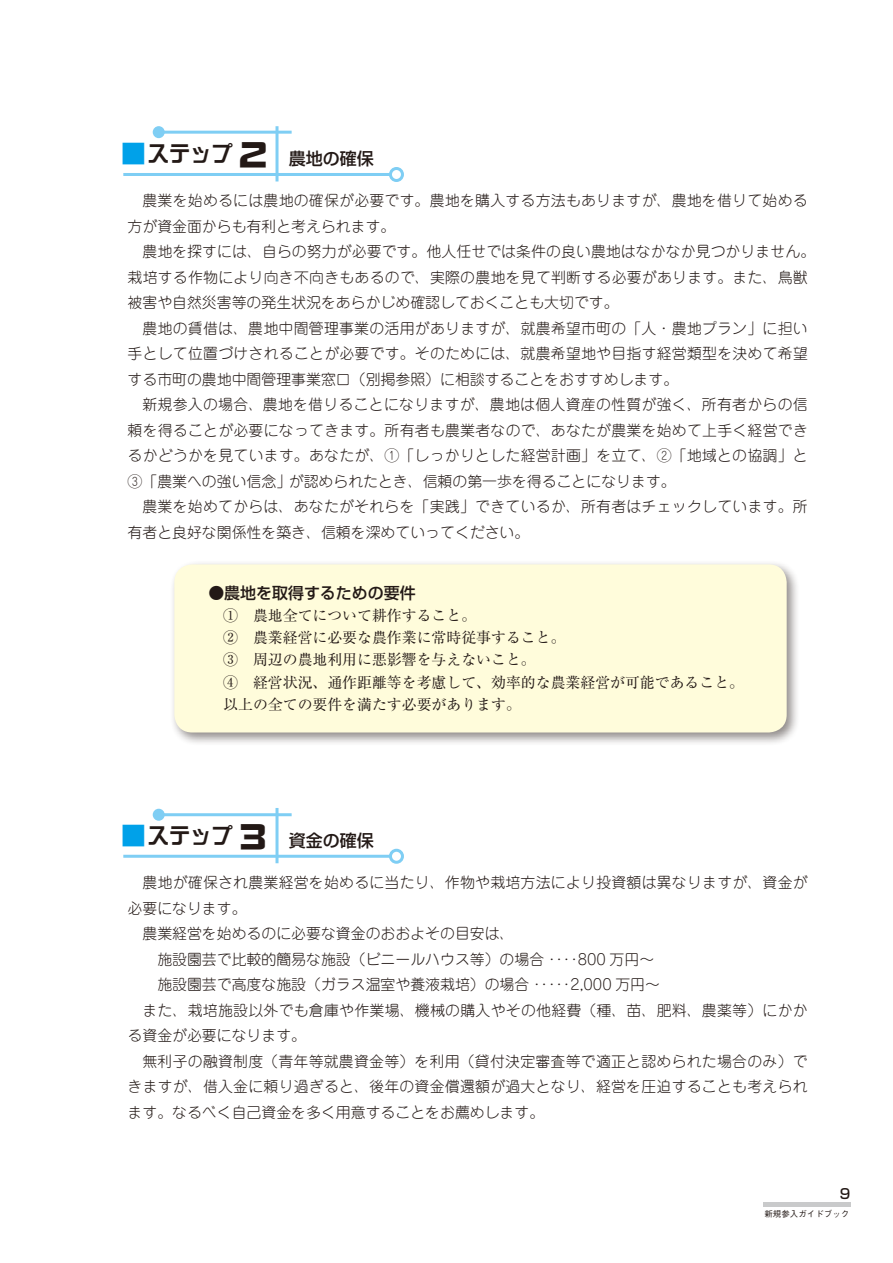
<style>
.page{position:relative;width:893px;height:1263px;background:#fff}
.page>*{position:absolute;margin:0;border:0;box-sizing:border-box;transform-origin:0 0}
.t1{font:21.3px "DF So Gei Std W7";color:#231916}
.t2{font:500 16.95px "Shin Go Pro";color:#231916}
.t3{font:500 15.9px "Shin Go Pro";color:#231916}
.t4{font:300 14.85px/25.5px "Jun 101 Pro";letter-spacing:.005em;color:#231916}
.t5{font:14.85px/22.4px "Ryumin Pro";color:#231916}
.t6{font:500 13.8px "Shin Go Pro";color:#231916}
.t7{font:500 8.55px "Gothic BBB Pro";color:#231916}
.s1{font-family:"DF So Gei Std W9";font-size:28.65px;color:#00a1e9}
.s2{font-size:41.4px}
.s3{font-family:"Ryumin Pro";font-weight:400}
</style>
<div class="page">
<hr style="left:763px;top:1202px;width:87px;height:4px;background:#c9cacb">
<hr style="left:159px;top:131px;width:133px;height:3px;background:#7fcef4">
<div style="left:153px;top:126px;width:12px;height:12px;background:#7fcef4;border-radius:50%"></div>
<hr style="left:123px;top:173px;width:267px;height:3px;background:#7fcef4">
<div style="left:389px;top:167px;width:15px;height:15px;border:3px solid #7fcef4;border-radius:50%"></div>
<hr style="left:276px;top:126px;width:3px;height:55px;background:#7fcef4">
<hr style="left:159px;top:813px;width:133px;height:3px;background:#7fcef4">
<div style="left:153px;top:809px;width:12px;height:12px;background:#7fcef4;border-radius:50%"></div>
<hr style="left:123px;top:855px;width:267px;height:3px;background:#7fcef4">
<div style="left:389px;top:849px;width:15px;height:15px;border:3px solid #7fcef4;border-radius:50%"></div>
<hr style="left:276px;top:808px;width:3px;height:55px;background:#7fcef4">
<div style="left:169px;top:560px;width:631px;height:186px;background:#231916;opacity:.5"></div>
<div style="left:174px;top:564px;width:613px;height:168px;background:#fffcdb;border-radius:18px"></div>
<h1 class="t1" style="left:119px;top:142px;width:150px"><span class="s1">■</span>ステップ <span class="s2">2</span></h1>
<p class="t2" style="left:289px;top:145px;width:87px">農地の確保</p>
<p class="t4" style="left:128px;top:186px;width:682px;text-indent:15px">農業を始めるには農地の確保が必要です。農地を購入する方法もありますが、農地を借りて始める方が資金面からも有利と考えられます。</p>
<p class="t4" style="left:128px;top:237px;width:689px;text-indent:15px">農地を探すには、自らの努力が必要です。他人任せでは条件の良い農地はなかなか見つかりません。栽培する作物により向き不向きもあるので、実際の農地を見て判断する必要があります。また、鳥獣被害や自然災害等の発生状況をあらかじめ確認しておくことも大切です。</p>
<p class="t4" style="left:128px;top:314px;width:682px;text-align:justify;text-indent:15px">農地の賃借は、農地中間管理事業の活用がありますが、就農希望市町の「人・農地プラン」に担い手として位置づけされることが必要です。そのためには、就農希望地や目指す経営類型を決めて希望する市町の農地中間管理事業窓口（別掲参照）に相談することをおすすめします。</p>
<p class="t4" style="left:128px;top:390px;width:682px;text-align:justify;text-indent:15px">新規参入の場合、農地を借りることになりますが、農地は個人資産の性質が強く、所有者からの信頼を得ることが必要になってきます。所有者も農業者なので、あなたが農業を始めて上手く経営できるかどうかを見ています。あなたが、①「しっかりとした経営計画」を立て、②「地域との協調」と③「農業への強い信念」が認められたとき、信頼の第一歩を得ることになります。</p>
<p class="t4" style="left:128px;top:492px;width:682px;text-indent:15px">農業を始めてからは、あなたがそれらを「実践」できているか、所有者はチェックしています。所有者と良好な関係性を築き、信頼を深めていってください。</p>
<p class="t3" style="left:208px;top:580px;width:209px"><span class="s3">●</span>農地を取得するための要件</p>
<p class="t5" style="left:208px;top:603px;width:537px">　①　農地全てについて耕作すること。<br>　②　農業経営に必要な農作業に常時従事すること。<br>　③　周辺の農地利用に悪影響を与えないこと。　<br>　④　経営状況、通作距離等を考慮して、効率的な農業経営が可能であること。　以上の全ての要件を満たす必要があります。</p>
<h1 class="t1" style="left:119px;top:824px;width:150px"><span class="s1">■</span>ステップ <span class="s2">3</span></h1>
<p class="t2" style="left:289px;top:826px;width:87px">資金の確保</p>
<p class="t4" style="left:142px;top:868px;width:667px">農地が確保され農業経営を始めるに当たり、作物や栽培方法により投資額は異なりますが、資金が</p>
<p class="t4" style="left:128px;top:893px;width:121px">必要になります。</p>
<p class="t4" style="left:142px;top:919px;width:374px">農業経営を始めるのに必要な資金のおおよその目安は、</p>
<p class="t4" style="left:142px;top:944px;width:513px">　施設園芸で比較的簡易な施設（ビニールハウス等）の場合････800 万円〜</p>
<p class="t4" style="left:142px;top:970px;width:519px">　施設園芸で高度な施設（ガラス温室や養液栽培）の場合･････2,000 万円〜</p>
<p class="t4" style="left:142px;top:995px;width:667px">また、栽培施設以外でも倉庫や作業場、機械の購入やその他経費（種、苗、肥料、農薬等）にかか</p>
<p class="t4" style="left:128px;top:1021px;width:180px">る資金が必要になります。</p>
<p class="t4" style="left:142px;top:1046px;width:667px">無利子の融資制度（青年等就農資金等）を利用（貸付決定審査等で適正と認められた場合のみ）で</p>
<p class="t4" style="left:128px;top:1072px;width:682px">きますが、借入金に頼り過ぎると、後年の資金償還額が過大となり、経営を圧迫することも考えられ</p>
<p class="t4" style="left:128px;top:1097px;width:418px">ます。なるべく自己資金を多く用意することをお薦めします。</p>
<p class="t6" style="left:840px;top:1182px;width:12px">9</p>
<p class="t7" style="left:764px;top:1207px;width:87px">新規参入ガイドブック</p>
</div>
